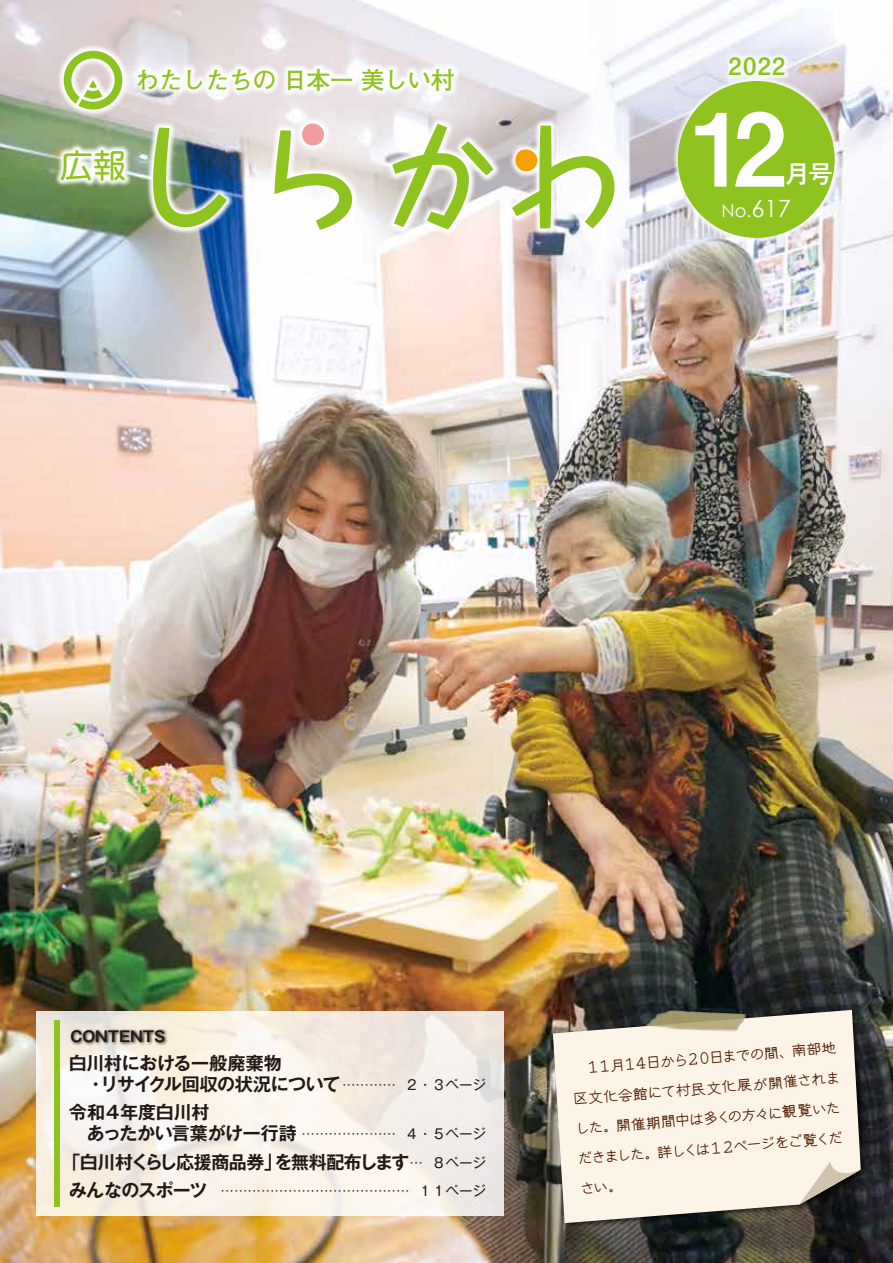
<style>
.page{position:relative;width:893px;height:1263px;background:#fff}
.page>*{position:absolute;margin:0;border:0;box-sizing:border-box;transform-origin:0 0}
.t1{font:101.1px "Midashi Go Pro MB31";color:#fff;scale:.95 1}
.t2{font:33px "Shin M Go Pro";color:#8fc31f}
.t3{font:500 24.3px "Gothic MB101 Pro";color:#fff}
.t4{font:700 24px "Futo Go B101 Pro";letter-spacing:-.025em;color:#8fc31f}
.t5{font:700 24px "Mi Go MB1 Std De";color:#8fc31f}
.t6{font:23.85px "Century Gothic";color:#fff}
.t7{font:700 18px/28.5px "Gothic MB101 Pro De";letter-spacing:-.025em;color:#221815}
.t8{font:17.85px "Century Gothic";color:#fff}
.t9{font:15px/30px "HG Reithic";color:#4d1d00}
.t10{font:700 14.7px "Gothic MB101 Pro De";color:#221815}
.t11{font:13.5px/28.5px "Gothic MB101 Pro";color:#221815}
.s1{font-size:17.85px}
</style>
<div class="page">
<img style="left:0;top:0;width:893px;height:1263px">
<svg style="left:36px;top:1011px;width:468px;height:205px;fill:#f7f1e9"></svg>
<div style="left:55px;top:1020px;width:5px;height:186px;background:#8fc31f"></div>
<img style="left:68px;top:1026px;width:103px;height:24px">
<img style="left:548px;top:1005px;width:322px;height:227px">
<svg style="left:553px;top:1010px;width:308px;height:213px;fill:#fcf4e7"></svg>
<svg style="left:799px;top:1161px;width:62px;height:43px"></svg>
<img style="left:646px;top:1009px;width:100px;height:23px">
<img style="left:2px;top:0;width:619px;height:288px">
<svg style="left:64px;top:51px;width:58px;height:59px"></svg>
<svg style="left:302px;top:123px;width:22px;height:22px"></svg>
<img style="left:153px;top:128px;width:74px;height:99px">
<svg style="left:274px;top:130px;width:78px;height:100px"></svg>
<svg style="left:392px;top:124px;width:101px;height:105px"></svg>
<svg style="left:512px;top:126px;width:102px;height:102px"></svg>
<img style="left:621px;top:0;width:270px;height:294px">
<div style="left:678px;top:81px;width:157px;height:157px;background:#8fc31f;border-radius:50%"></div>
<svg style="left:688px;top:1052px;width:21px;height:13px"></svg>
<h3 class="t4" style="left:135px;top:60px;width:321px">わたしたちの日本一美しい村</h3>
<h2 class="t2" style="left:60px;top:138px;width:67px">広報</h2>
<h3 class="t5" style="left:729px;top:48px;width:58px">2022</h3>
<h1 class="t1" style="left:692px;top:68px;width:101px">12</h1>
<h3 class="t3" style="left:785px;top:154px;width:49px">月号</h3>
<h3 class="t6" style="left:746px;top:193px;width:46px"><span class="s1">.</span>617</h3>
<p class="t8" style="left:722px;top:199px;width:26px">No</p>
<p class="t10" style="left:70px;top:1024px;width:96px">CONTENTS</p>
<p class="t7" style="left:101px;top:1050px;width:241px;line-height:21px;text-indent:-32px">白川村における一般廃棄物<br>リサイクル回収の状況について</p>
<p class="t11" style="left:405px;top:1068px;width:82px">２・３ページ</p>
<p class="t7" style="left:69px;top:1067px;width:142px">　・<br>令和４年度白川村</p>
<p class="t7" style="left:274px;top:1117px;width:137px;text-indent:-205px">　あったかい言葉がけ一行詩<br>を無料配布します</p>
<p class="t11" style="left:342px;top:1068px;width:55px">…………</p>
<p class="t11" style="left:405px;top:1118px;width:82px">４・５ページ</p>
<p class="t11" style="left:302px;top:1118px;width:96px">…………………</p>
<p class="t7" style="left:69px;top:1145px;width:215px;text-indent:-6px">「白川村くらし応援商品券」みんなのスポーツ</p>
<p class="t11" style="left:432px;top:1146px;width:55px">８ページ</p>
<p class="t11" style="left:419px;top:1146px;width:69px;text-indent:-9px">…<br>１１ページ</p>
<p class="t11" style="left:221px;top:1175px;width:190px">……………………………………</p>
<p class="t9" style="left:708px;top:1043px;width:129px;rotate:-5deg">日までの間、南部地</p>
<p class="t9" style="left:621px;top:1050px;width:68px;rotate:-5deg">１４日から</p>
<p class="t9" style="left:568px;top:1054px;width:271px;rotate:-5deg">　１１月<br>区文化会館にて村民文化展が開催されました。開催期間中は多くの方々に観覧いただきました。詳しくは１２ページをご覧ください。</p>
</div>
